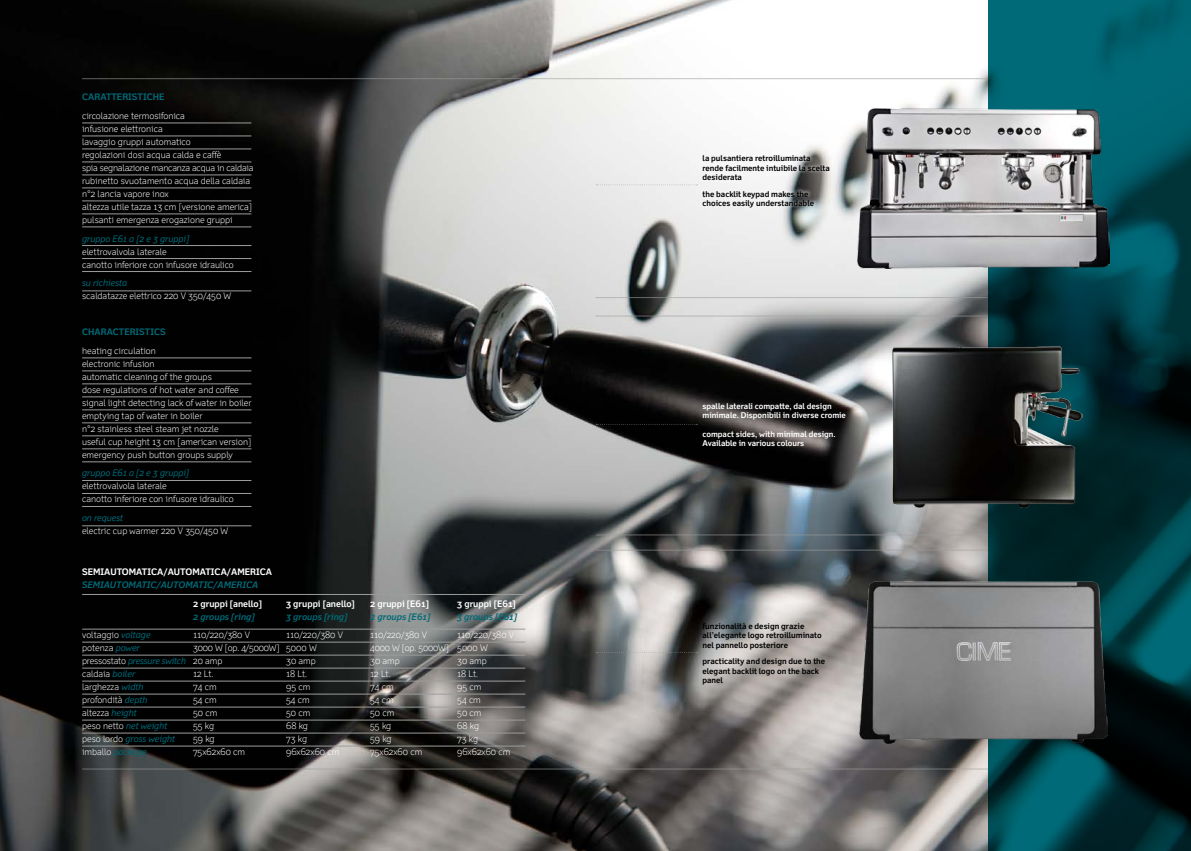
<style>
.page{position:relative;width:1191px;height:851px;background:#fff}
.page>*{position:absolute;margin:0;border:0;box-sizing:border-box;transform-origin:0 0}
.t1{font:300 9px/13px "Felbridge Std";color:#fff}
.t2{font:700 9px "Felbridge Std";color:#fff}
.t3{font:italic 9px "Felbridge Std";color:#006a78}
.t4{font:italic 700 9px "Felbridge Std";color:#006a78}
.t5{font:300 9px "Felbridge Std";letter-spacing:-.02em;color:#fff}
.t6{font:700 9px "Felbridge Std";color:#006a78}
.t7{font:700 8px/9.6px "Felbridge Std";color:#000}
.t8{font:700 8px/9.6px "Felbridge Std";color:#fff}
.s1{font-weight:400;font-style:italic;color:#006a78}
.s2{font-weight:300;font-style:normal;color:#fff}
</style>
<div class="page">
<img style="left:0;top:0;width:987px;height:850px">
<svg style="left:987px;top:0;width:204px;height:850px;background:#003e46"></svg>
<img style="left:893px;top:346px;width:189px;height:161px">
<img style="left:857px;top:108px;width:252px;height:160px">
<img style="left:859px;top:582px;width:248px;height:161px">
<hr style="left:82px;top:732px;width:443px;height:1px;background:#9d9d9c">
<hr style="left:82px;top:448px;width:169px;height:1px;background:#9d9d9c">
<hr style="left:82px;top:214px;width:169px;height:1px;background:#9d9d9c">
<hr style="left:82px;top:493px;width:169px;height:1px;background:#9d9d9c">
<hr style="left:82px;top:258px;width:169px;height:1px;background:#9d9d9c">
<hr style="left:82px;top:745px;width:443px;height:1px;background:#9d9d9c">
<hr style="left:82px;top:461px;width:169px;height:1px;background:#9d9d9c">
<hr style="left:82px;top:226px;width:169px;height:1px;background:#9d9d9c">
<hr style="left:82px;top:506px;width:169px;height:1px;background:#9d9d9c">
<hr style="left:82px;top:271px;width:169px;height:1px;background:#9d9d9c">
<hr style="left:82px;top:719px;width:443px;height:1px;background:#9d9d9c">
<hr style="left:82px;top:435px;width:169px;height:1px;background:#9d9d9c">
<hr style="left:82px;top:201px;width:169px;height:1px;background:#9d9d9c">
<hr style="left:82px;top:480px;width:169px;height:1px;background:#9d9d9c">
<hr style="left:82px;top:245px;width:169px;height:1px;background:#9d9d9c">
<hr style="left:82px;top:525px;width:169px;height:1px;background:#9d9d9c">
<hr style="left:82px;top:290px;width:169px;height:1px;background:#9d9d9c">
<hr style="left:82px;top:706px;width:443px;height:1px;background:#9d9d9c">
<hr style="left:82px;top:422px;width:169px;height:1px;background:#9d9d9c">
<hr style="left:82px;top:188px;width:169px;height:1px;background:#9d9d9c">
<hr style="left:82px;top:693px;width:443px;height:1px;background:#9d9d9c">
<hr style="left:82px;top:409px;width:169px;height:1px;background:#9d9d9c">
<hr style="left:82px;top:175px;width:169px;height:1px;background:#9d9d9c">
<hr style="left:82px;top:680px;width:443px;height:1px;background:#9d9d9c">
<hr style="left:82px;top:396px;width:169px;height:1px;background:#9d9d9c">
<hr style="left:82px;top:162px;width:169px;height:1px;background:#9d9d9c">
<hr style="left:82px;top:667px;width:443px;height:1px;background:#9d9d9c">
<hr style="left:82px;top:383px;width:169px;height:1px;background:#9d9d9c">
<hr style="left:82px;top:149px;width:169px;height:1px;background:#9d9d9c">
<hr style="left:82px;top:654px;width:443px;height:1px;background:#9d9d9c">
<hr style="left:82px;top:370px;width:169px;height:1px;background:#9d9d9c">
<hr style="left:82px;top:136px;width:169px;height:1px;background:#9d9d9c">
<hr style="left:82px;top:641px;width:443px;height:1px;background:#9d9d9c">
<hr style="left:82px;top:357px;width:169px;height:1px;background:#9d9d9c">
<hr style="left:82px;top:123px;width:169px;height:1px;background:#9d9d9c">
<hr style="left:82px;top:628px;width:443px;height:1px;background:#9d9d9c">
<hr style="left:82px;top:594px;width:443px;height:1px;background:#9d9d9c">
<hr style="left:82px;top:78px;width:905px;height:1px;background:#9d9d9c">
<svg style="left:596px;top:184px;width:101px;height:1px"></svg>
<svg style="left:596px;top:424px;width:101px;height:1px"></svg>
<svg style="left:596px;top:652px;width:101px;height:1px"></svg>
<hr style="left:595px;top:316px;width:392px;height:1px;background:#9d9d9c">
<hr style="left:596px;top:550px;width:391px;height:1px;background:#9d9d9c">
<hr style="left:595px;top:297px;width:392px;height:1px;background:#9d9d9c">
<hr style="left:596px;top:534px;width:391px;height:1px;background:#9d9d9c">
<hr style="left:82px;top:768px;width:905px;height:1px;background:#9d9d9c">
<svg style="left:699px;top:151px;width:134px;height:33px;fill:#f6f6f6"></svg>
<svg style="left:699px;top:187px;width:118px;height:24px;fill:#f2f2f2"></svg>
<p class="t6" style="left:82px;top:91px;width:84px">CARATTERISTICHE</p>
<p class="t1" style="left:82px;top:109px;width:173px">circolazione termosifonica<br>infusione elettronica<br>lavaggio gruppi automatico<br>regolazioni dosi acqua calda e caffè<br>spia segnalazione mancanza acqua in caldaia rubinetto svuotamento acqua della caldaia n°2 lancia vapore inox<br>altezza utile tazza 13 cm [versione america] pulsanti emergenza erogazione gruppi</p>
<p class="t3" style="left:82px;top:233px;width:109px">gruppo E61 a [2 e 3 gruppi]</p>
<p class="t1" style="left:82px;top:244px;width:153px">elettrovalvola laterale<br>canotto inferiore con infusore idraulico</p>
<p class="t3" style="left:82px;top:277px;width:46px">su richiesta</p>
<p class="t1" style="left:82px;top:289px;width:151px">scaldatazze elettrico 220 V 350/450 W</p>
<p class="t6" style="left:82px;top:326px;width:85px">CHARACTERISTICS</p>
<p class="t1" style="left:82px;top:343px;width:171px">heating circulation<br>electronic infusion<br>automatic cleaning of the groups<br>dose regulations of hot water and coffee signal light detecting lack of water in boiler emptying tap of water in boiler<br>n°2 stainless steel steam jet nozzle<br>useful cup height 13 cm [american version] emergency push button groups supply</p>
<p class="t3" style="left:82px;top:467px;width:109px">gruppo E61 a [2 e 3 gruppi]</p>
<p class="t1" style="left:82px;top:479px;width:153px">elettrovalvola laterale<br>canotto inferiore con infusore idraulico</p>
<p class="t3" style="left:82px;top:512px;width:43px">on request</p>
<p class="t1" style="left:82px;top:524px;width:148px">electric cup warmer 220 V 350/450 W</p>
<p class="t2" style="left:82px;top:566px;width:191px">SEMIAUTOMATICA/AUTOMATICA/AMERICA</p>
<p class="t4" style="left:82px;top:579px;width:178px">SEMIAUTOMATIC/AUTOMATIC/AMERICA</p>
<p class="t2" style="left:193px;top:598px;width:70px">2 gruppi [anello]</p>
<p class="t2" style="left:286px;top:598px;width:70px">3 gruppi [anello]</p>
<p class="t2" style="left:370px;top:598px;width:60px">2 gruppi [E61]</p>
<p class="t2" style="left:457px;top:598px;width:60px">3 gruppi [E61]</p>
<p class="t4" style="left:193px;top:611px;width:63px">2 groups [ring]</p>
<p class="t4" style="left:286px;top:611px;width:63px">3 groups [ring]</p>
<p class="t4" style="left:370px;top:611px;width:62px">2 groups [E61]</p>
<p class="t4" style="left:457px;top:611px;width:61px">3 groups [E61]</p>
<p class="t1" style="left:82px;top:628px;width:70px">voltaggio <span class="s1">voltage</span></p>
<p class="t1" style="left:193px;top:628px;width:58px">110/220/380 V</p>
<p class="t1" style="left:286px;top:628px;width:58px">110/220/380 V</p>
<p class="t1" style="left:370px;top:628px;width:58px">110/220/380 V</p>
<p class="t1" style="left:457px;top:628px;width:58px">110/220/380 V</p>
<p class="t1" style="left:82px;top:641px;width:59px">potenza <span class="s1">power</span></p>
<p class="t5" style="left:193px;top:642px;width:125px">3000 W [op. 4/5000W] 5000 W</p>
<p class="t5" style="left:370px;top:642px;width:119px">4000 W [op. 5000W] 5000 W</p>
<p class="t5" style="left:82px;top:655px;width:142px">pressostato <span class="s1">pressure switch</span> 20 amp</p>
<p class="t1" style="left:286px;top:654px;width:31px">30 amp</p>
<p class="t1" style="left:370px;top:654px;width:31px">30 amp</p>
<p class="t1" style="left:457px;top:654px;width:31px">30 amp</p>
<p class="t1" style="left:82px;top:667px;width:55px">caldaia <span class="s1">boiler</span></p>
<p class="t1" style="left:193px;top:667px;width:22px">12 Lt.</p>
<p class="t1" style="left:286px;top:667px;width:23px">18 Lt.</p>
<p class="t1" style="left:370px;top:667px;width:22px">12 Lt.</p>
<p class="t1" style="left:457px;top:667px;width:23px">18 Lt.</p>
<p class="t1" style="left:82px;top:680px;width:63px">larghezza <span class="s1">width</span></p>
<p class="t1" style="left:193px;top:680px;width:25px">74 cm</p>
<p class="t1" style="left:286px;top:680px;width:26px">95 cm</p>
<p class="t1" style="left:370px;top:680px;width:25px">74 cm</p>
<p class="t1" style="left:457px;top:680px;width:26px">95 cm</p>
<p class="t1" style="left:82px;top:693px;width:67px">profondità <span class="s1">depth</span></p>
<p class="t1" style="left:193px;top:693px;width:25px">54 cm</p>
<p class="t1" style="left:286px;top:693px;width:25px">54 cm</p>
<p class="t1" style="left:370px;top:693px;width:25px">54 cm</p>
<p class="t1" style="left:457px;top:693px;width:25px">54 cm</p>
<p class="t1" style="left:82px;top:706px;width:56px">altezza <span class="s1">height</span></p>
<p class="t1" style="left:193px;top:706px;width:26px">50 cm</p>
<p class="t1" style="left:286px;top:706px;width:26px">50 cm</p>
<p class="t1" style="left:370px;top:706px;width:26px">50 cm</p>
<p class="t1" style="left:457px;top:706px;width:26px">50 cm</p>
<p class="t1" style="left:82px;top:719px;width:87px">peso netto <span class="s1">net weight</span></p>
<p class="t1" style="left:193px;top:719px;width:23px">55 kg</p>
<p class="t1" style="left:286px;top:719px;width:23px">68 kg</p>
<p class="t1" style="left:370px;top:719px;width:23px">55 kg</p>
<p class="t1" style="left:457px;top:719px;width:23px">68 kg</p>
<p class="t3" style="left:82px;top:733px;width:95px"><span class="s2">peso lordo</span> gross weight</p>
<p class="t1" style="left:193px;top:732px;width:23px">59 kg</p>
<p class="t1" style="left:286px;top:732px;width:22px">73 kg</p>
<p class="t1" style="left:370px;top:732px;width:23px">59 kg</p>
<p class="t1" style="left:457px;top:732px;width:22px">73 kg</p>
<p class="t1" style="left:82px;top:745px;width:66px">imballo <span class="s1">package</span></p>
<p class="t1" style="left:193px;top:745px;width:54px">75x62x60 cm</p>
<p class="t1" style="left:286px;top:745px;width:55px">96x62x60 cm</p>
<p class="t1" style="left:370px;top:745px;width:54px">75x62x60 cm</p>
<p class="t1" style="left:457px;top:745px;width:55px">96x62x60 cm</p>
<p class="t7" style="left:702px;top:153px;width:129px">la pulsantiera retroilluminata rende facilmente intuibile la scelta desiderata</p>
<p class="t7" style="left:702px;top:189px;width:113px">the backlit keypad makes the choices easily understandable</p>
<p class="t8" style="left:702px;top:401px;width:145px">spalle laterali compatte, dal design minimale. Disponibili in diverse cromie</p>
<p class="t8" style="left:702px;top:429px;width:135px">compact sides, with minimal design.<br>Available in various colours</p>
<p class="t7" style="left:702px;top:621px;width:121px">funzionalità e design grazie all’elegante logo retroilluminato nel pannello posteriore</p>
<p class="t7" style="left:702px;top:656px;width:124px">practicality and design due to the elegant backlit logo on the back panel</p>
</div>
